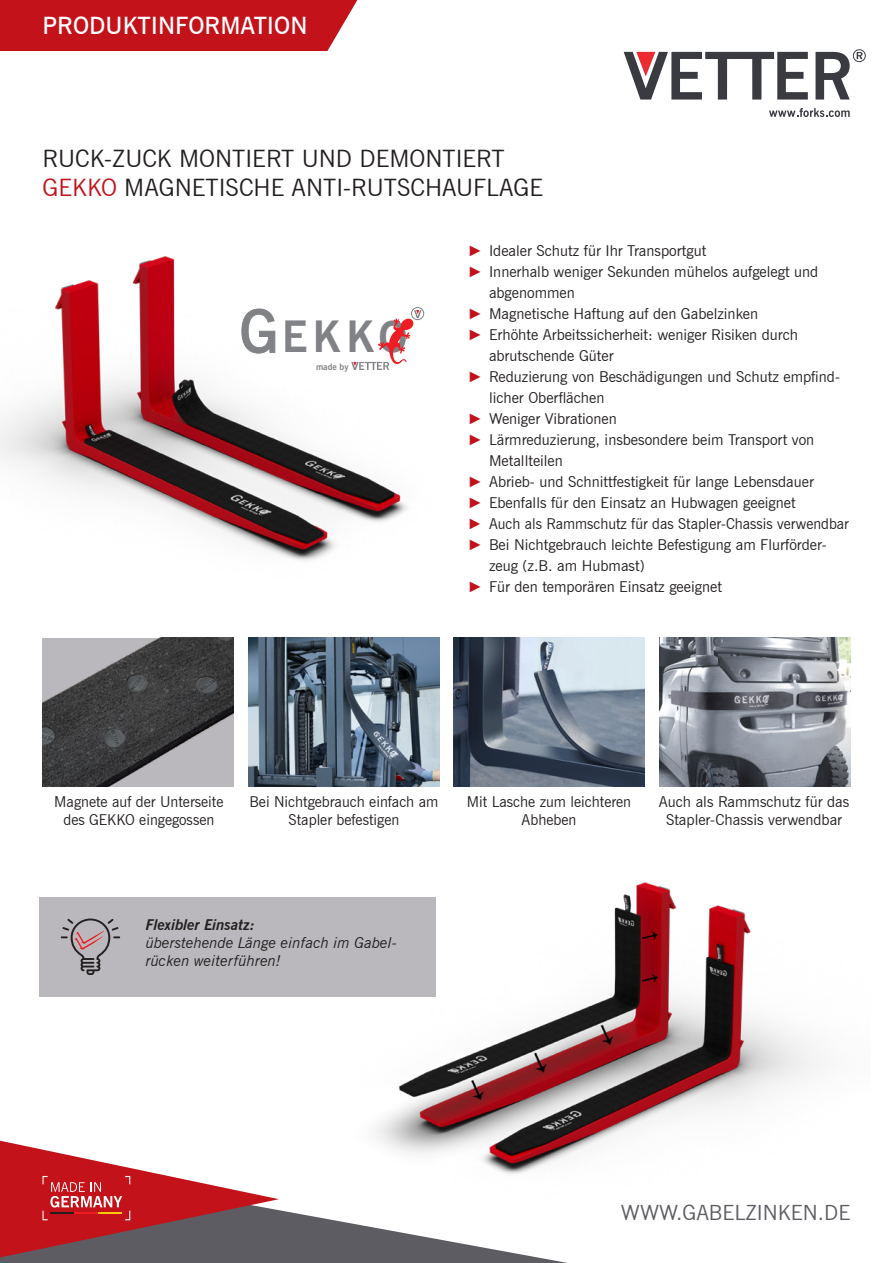
<style>
.page{position:relative;width:893px;height:1263px;background:#fff}
.page>*{position:absolute;margin:0;border:0;box-sizing:border-box;transform-origin:0 0}
.t1{font:42.9px "News Gothic Bd BT";color:#808285}
.t2{font:24px "News Gothic BT";color:#231f20}
.t3{font:600 24px "News Gothic BT";color:#fff}
.t4{font:21px "News Gothic BT";color:#5c5c62}
.t5{font:15px/21px "News Gothic BT";color:#231f20}
.t6{font:italic 15px/18px "News Gothic BT";color:#231f20}
.t7{font:italic 700 15px "News Gothic BT";color:#231f20}
.t8{font:700 8.7px "News Gothic BT";color:#808285}
.s1{color:#c4121a}
.s2{font-family:"News Gothic BT";font-weight:600;font-size:59.1px}
.s3{font-family:"Arial";color:#c4121a}
</style>
<div class="page">
<svg style="left:279px;top:1210px;width:289px;height:53px;background:#707075"></svg>
<svg style="left:769px;top:108px;width:81px;height:9px"></svg>
<svg style="left:815px;top:49px;width:51px;height:51px"></svg>
<svg style="left:624px;top:52px;width:184px;height:48px"></svg>
<svg style="left:0;top:1140px;width:279px;height:123px"></svg>
<hr style="left:50px;top:1212px;width:24px;height:2px;background:#231f20">
<hr style="left:75px;top:1212px;width:23px;height:2px;background:#ee1d23">
<hr style="left:99px;top:1212px;width:23px;height:2px;background:#feca0a">
<div style="left:0;top:0;width:358px;height:51px;background:#c4121a"></div>
<img style="left:659px;top:638px;width:191px;height:149px">
<img style="left:43px;top:638px;width:191px;height:149px">
<img style="left:248px;top:638px;width:191px;height:149px">
<img style="left:454px;top:638px;width:191px;height:149px">
<div style="left:39px;top:897px;width:397px;height:99px;background:#bab8bc"></div>
<svg style="left:61px;top:918px;width:59px;height:57px"></svg>
<img style="left:0;top:256px;width:425px;height:305px">
<img style="left:290px;top:882px;width:530px;height:367px">
<h2 class="t3" style="left:43px;top:11px;width:266px">PRODUKTINFORMATION</h2>
<p class="t2" style="left:43px;top:144px;width:464px">RUCK-ZUCK MONTIERT UND DEMONTIERT</p>
<p class="t2" style="left:43px;top:173px;width:502px"><span class="s1">GEKKO</span> MAGNETISCHE ANTI-RUTSCHAUFLAGE</p>
<p class="t1" style="left:239px;top:308px;width:170px"><span class="s2">G</span>EKKO</p>
<p class="t8" style="left:316px;top:362px;width:34px">made by</p>
<p class="t5" style="left:468px;top:240px;width:240px"><span class="s3">►</span> Idealer Schutz für Ihr Transportgut</p>
<p class="t5" style="left:489px;top:261px;width:331px;text-indent:-21px"><span class="s3">►</span> Innerhalb weniger Sekunden mühelos aufgelegt und abgenommen</p>
<p class="t5" style="left:468px;top:303px;width:292px"><span class="s3">►</span> Magnetische Haftung auf den Gabelzinken</p>
<p class="t5" style="left:489px;top:324px;width:311px;text-indent:-21px"><span class="s3">►</span> Erhöhte Arbeitssicherheit: weniger Risiken durch abrutschende Güter</p>
<p class="t5" style="left:489px;top:366px;width:352px;text-indent:-21px"><span class="s3">►</span> Reduzierung von Beschädigungen und Schutz empfind&shy;licher Oberflächen</p>
<p class="t5" style="left:468px;top:408px;width:151px"><span class="s3">►</span> Weniger Vibrationen</p>
<p class="t5" style="left:489px;top:429px;width:327px;text-indent:-21px"><span class="s3">►</span> Lärmreduzierung, insbesondere beim Transport von<br>Metallteilen</p>
<p class="t5" style="left:468px;top:471px;width:348px"><span class="s3">►</span> Abrieb- und Schnittfestigkeit für lange Lebensdauer</p>
<p class="t5" style="left:468px;top:492px;width:329px"><span class="s3">►</span> Ebenfalls für den Einsatz an Hubwagen geeignet</p>
<p class="t5" style="left:468px;top:513px;width:383px"><span class="s3">►</span> Auch als Rammschutz für das Stapler-Chassis verwendbar</p>
<p class="t5" style="left:489px;top:534px;width:339px;text-indent:-21px"><span class="s3">►</span> Bei Nichtgebrauch leichte Befestigung am Flurförder&shy;zeug (z.B. am Hubmast)</p>
<p class="t5" style="left:468px;top:576px;width:256px"><span class="s3">►</span> Für den temporären Einsatz geeignet</p>
<p class="t5" style="left:54px;top:793px;width:171px;line-height:18px;text-align:center">Magnete auf der Unterseite des GEKKO eingegossen</p>
<p class="t5" style="left:249px;top:793px;width:190px;line-height:18px;text-align:center">Bei Nichtgebrauch einfach am<br>Stapler befestigen</p>
<p class="t5" style="left:467px;top:793px;width:166px;line-height:18px;text-align:center">Mit Lasche zum leichteren<br>Abheben</p>
<p class="t5" style="left:659px;top:793px;width:192px;line-height:18px;text-align:center">Auch als Rammschutz für das<br>Stapler-Chassis verwendbar</p>
<p class="t7" style="left:146px;top:915px;width:111px">Flexibler Einsatz:</p>
<p class="t6" style="left:146px;top:933px;width:253px">überstehende Länge einfach im Gabel&shy;rücken weiterführen!</p>
<h3 class="t4" style="left:621px;top:1200px;width:231px">WWW.GABELZINKEN.DE</h3>
</div>
